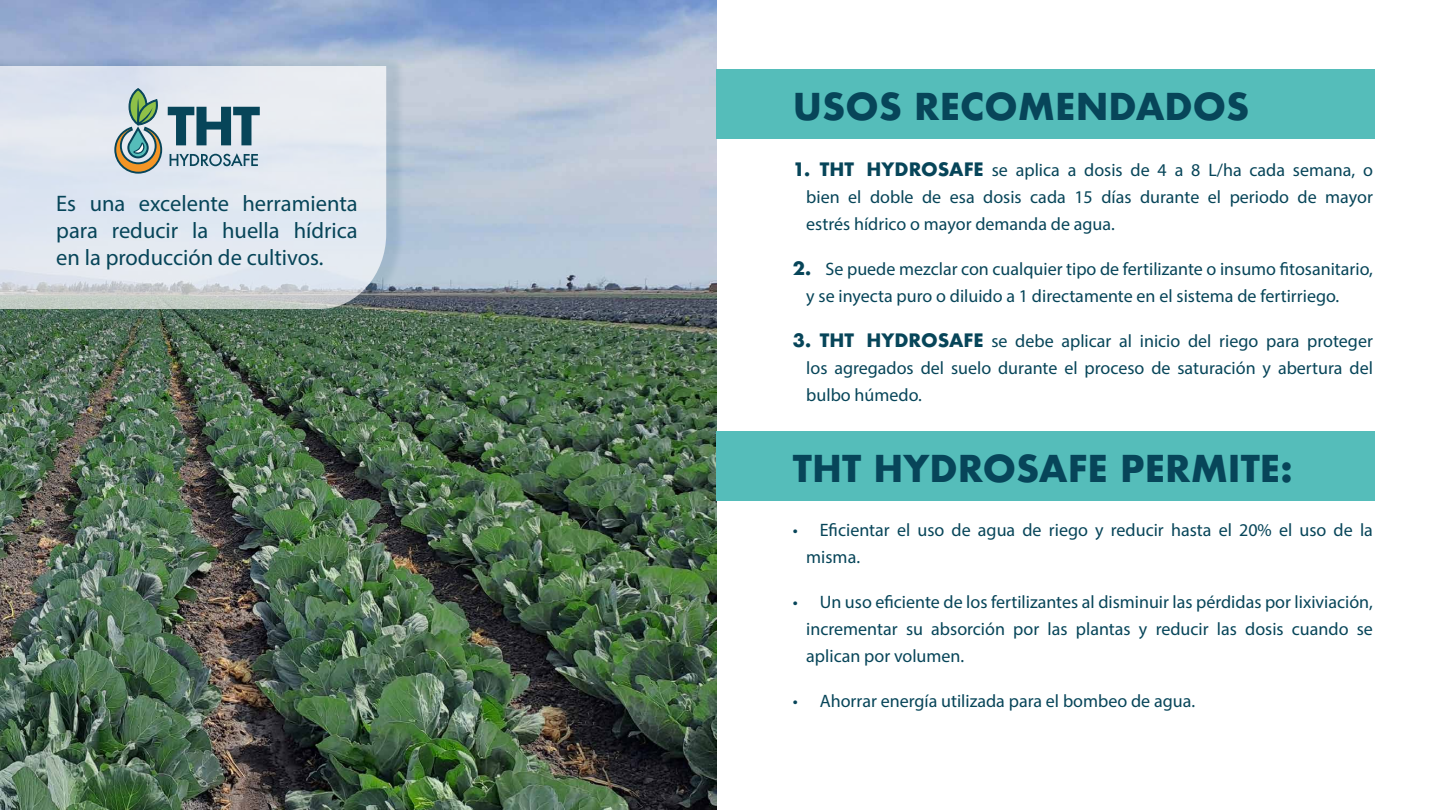
<style>
.page{position:relative;width:1440px;height:810px;background:#fff}
.page>*{position:absolute;margin:0;border:0;box-sizing:border-box;transform-origin:0 0}
.t1{font:700 36px "Futura";color:#074559}
.t2{font:22.5px/27px "Myriad Pro";color:#074559;text-align:justify}
.t3{font:18px/27px "Myriad Pro";color:#074559;text-align:justify}
.s1{font-family:"Futura";font-weight:700}
</style>
<div class="page">
<img style="left:1px;top:0;width:715px;height:810px">
<div style="left:0;top:57px;width:405px;height:267px;background:#054559;opacity:.18"></div>
<svg style="left:0;top:66px;width:386px;height:243px;fill:#e1e8f1"></svg>
<svg style="left:170px;top:153px;width:88px;height:13px"></svg>
<svg style="left:168px;top:107px;width:92px;height:38px"></svg>
<svg style="left:114px;top:88px;width:48px;height:86px"></svg>
<div style="left:717px;top:69px;width:658px;height:69px;background:#55bdba"></div>
<div style="left:717px;top:432px;width:658px;height:69px;background:#55bdba"></div>
<p class="t2" style="left:56px;top:190px;width:303px">Es una excelente herramienta para reducir la huella hídrica en la producción de cultivos.</p>
<h1 class="t1" style="left:793px;top:80px;width:458px">USOS RECOMENDADOS</h1>
<p class="t3" style="left:806px;top:156px;width:568px;text-indent:-14px"><span class="s1">1. THT HYDROSAFE</span> se aplica a dosis de 4 a 8 L/ha cada semana, o bien el doble de esa dosis cada 15 días durante el periodo de mayor estrés hídrico o mayor demanda de agua.</p>
<p class="t3" style="left:806px;top:255px;width:568px;text-indent:-14px"><span class="s1">2.</span> Se puede mezclar con cualquier tipo de fertilizante o insumo fitosanitario, y se inyecta puro o diluido a 1 directamente en el sistema de fertirriego.</p>
<p class="t3" style="left:806px;top:327px;width:568px;text-indent:-14px"><span class="s1">3. THT HYDROSAFE</span> se debe aplicar al inicio del riego para proteger los agregados del suelo durante el proceso de saturación y abertura del bulbo húmedo.</p>
<h1 class="t1" style="left:793px;top:442px;width:501px">THT HYDROSAFE PERMITE:</h1>
<p class="t3" style="left:806px;top:516px;width:568px;text-indent:-14px">• Eficientar el uso de agua de riego y reducir hasta el 20% el uso de la misma.</p>
<p class="t3" style="left:806px;top:588px;width:568px;text-indent:-14px">• Un uso eficiente de los fertilizantes al disminuir las pérdidas por lixiviación, incrementar su absorción por las plantas y reducir las dosis cuando se aplican por volumen.</p>
<p class="t3" style="left:793px;top:687px;width:404px">• Ahorrar energía utilizada para el bombeo de agua.</p>
</div>
